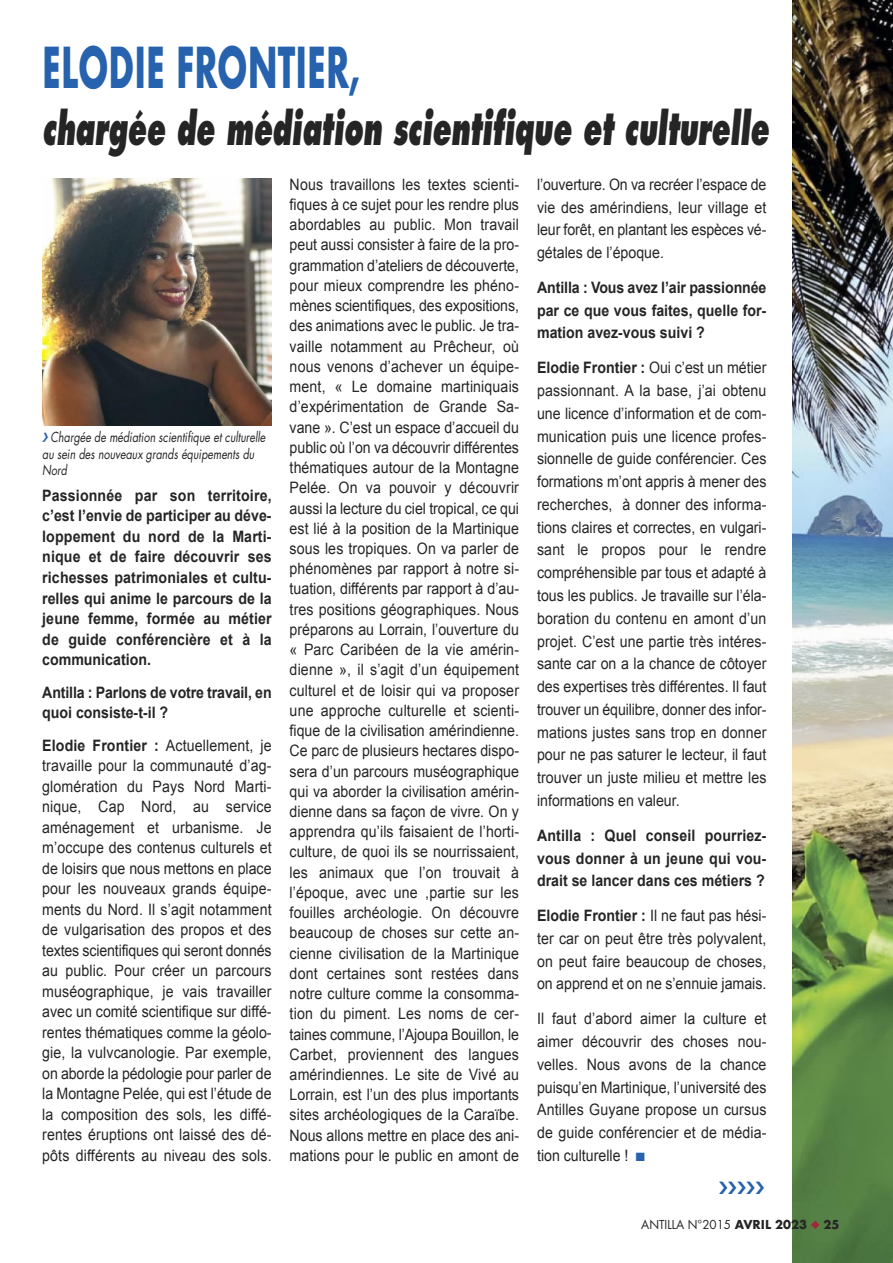
<style>
.page{position:relative;width:893px;height:1263px;background:#fff}
.page>*{position:absolute;margin:0;border:0;box-sizing:border-box;transform-origin:0 0}
.t1{font:700 54.75px "Futura";color:#2662ad;scale:.6 1}
.t2{font:italic 800 44.85px "Futura Std";color:#262526;scale:.6 1}
.t3{font:15.75px/20.2px "Arial";letter-spacing:.005em;color:#262526;text-align:justify;scale:.9 1}
.t4{font:700 15.75px/20.5px "Arial";color:#262526;text-align:justify;scale:.9 1}
.t5{font:italic 13.5px/16.6px "Futura Std";color:#262526;scale:.79 1}
.t6{font:12px "Futura Std";color:#262526}
.s1{font-weight:700}
.s2{color:#2662ad}
.s3{font-family:"Futura";font-weight:700}
.s4{color:#a32739}
</style>
<div class="page">
<img style="left:793px;top:0;width:100px;height:1263px">
<img style="left:42px;top:178px;width:230px;height:248px">
<h1 class="t1" style="left:42px;top:31px;width:532px">ELODIE FRONTIER,</h1>
<h2 class="t2" style="left:42px;top:107px;width:1212px">chargée de médiation scientifique et culturelle</h2>
<p class="t5" style="left:42px;top:429px;width:284px;text-indent:8px">Chargée de médiation scientifique et culturelle au sein des nouveaux grands équipements du<br>Nord</p>
<p class="t4" style="left:42px;top:485px;width:256px">Passionnée par son territoire, c’est l’envie de participer au déve&shy;loppement du nord de la Marti&shy;nique et de faire découvrir ses richesses patrimoniales et cultu&shy;relles qui anime le parcours de la jeune femme, formée au métier de guide conférencière et à la communication.</p>
<p class="t4" style="left:42px;top:682px;width:256px">Antilla : Parlons de votre travail, en quoi consiste-t-il ?</p>
<p class="t3" style="left:42px;top:735px;width:256px"><span class="s1">Elodie Frontier :</span> Actuellement, je travaille pour la communauté d’ag&shy;glomération du Pays Nord Marti&shy;nique, Cap Nord, au service aménagement et urbanisme. Je m’occupe des contenus culturels et de loisirs que nous mettons en place pour les nouveaux grands équipe&shy;ments du Nord. Il s’agit notamment de vulgarisation des propos et des textes scientifiques qui seront donnés au public. Pour créer un parcours muséographique, je vais travailler avec un comité scientifique sur diffé&shy;rentes thématiques comme la géolo&shy;gie, la vulvcanologie. Par exemple, on aborde la pédologie pour parler de la Montagne Pelée, qui est l’étude de la composition des sols, les diffé&shy;rentes éruptions ont laissé des dé&shy;pôts différents au niveau des sols.</p>
<p class="t3" style="left:290px;top:174px;width:256px">Nous travaillons les textes scienti&shy;fiques à ce sujet pour les rendre plus abordables au public. Mon travail peut aussi consister à faire de la pro&shy;grammation d’ateliers de découverte, pour mieux comprendre les phéno&shy;mènes scientifiques, des expositions, des animations avec le public. Je tra&shy;vaille notamment au Prêcheur, où nous venons d’achever un équipe&shy;ment, « Le domaine martiniquais d’expérimentation de Grande Sa&shy;vane ». C’est un espace d’accueil du public où l’on va découvrir différentes thématiques autour de la Montagne Pelée. On va pouvoir y découvrir aussi la lecture du ciel tropical, ce qui est lié à la position de la Martinique sous les tropiques. On va parler de phénomènes par rapport à notre si&shy;tuation, différents par rapport à d’au&shy;tres positions géographiques. Nous préparons au Lorrain, l’ouverture du « Parc Caribéen de la vie amérin&shy;dienne », il s’agit d’un équipement culturel et de loisir qui va proposer une approche culturelle et scienti&shy;fique de la civilisation amérindienne.<br>Ce parc de plusieurs hectares dispo&shy;sera d’un parcours muséographique qui va aborder la civilisation amérin&shy;dienne dans sa façon de vivre. On y apprendra qu’ils faisaient de l’horti&shy;culture, de quoi ils se nourrissaient, les animaux que l’on trouvait à l’époque, avec une ,partie sur les fouilles archéologie. On découvre beaucoup de choses sur cette an&shy;cienne civilisation de la Martinique dont certaines sont restées dans notre culture comme la consomma&shy;tion du piment. Les noms de cer&shy;taines commune, l’Ajoupa Bouillon, le Carbet, proviennent des langues amérindiennes. Le site de Vivé au Lorrain, est l’un des plus importants sites archéologiques de la Caraïbe.<br>Nous allons mettre en place des ani&shy;mations pour le public en amont de</p>
<p class="t3" style="left:537px;top:173px;width:256px;line-height:22.8px">l’ouverture. On va recréer l’espace de vie des amérindiens, leur village et leur forêt, en plantant les espèces vé&shy;gétales de l’époque.</p>
<p class="t4" style="left:537px;top:276px;width:256px;line-height:22.8px">Antilla : Vous avez l’air passionnée par ce que vous faites, quelle for&shy;mation avez-vous suivi ?</p>
<p class="t3" style="left:537px;top:356px;width:256px;line-height:22.8px"><span class="s1">Elodie Frontier :</span> Oui c’est un métier passionnant. A la base, j’ai obtenu une licence d’information et de com&shy;munication puis une licence profes&shy;sionnelle de guide conférencier. Ces formations m’ont appris à mener des recherches, à donner des informa&shy;tions claires et correctes, en vulgari&shy;sant le propos pour le rendre compréhensible par tous et adapté à tous les publics. Je travaille sur l’éla&shy;boration du contenu en amont d’un projet. C’est une partie très intéres&shy;sante car on a la chance de côtoyer des expertises très différentes. Il faut trouver un équilibre, donner des infor&shy;mations justes sans trop en donner pour ne pas saturer le lecteur, il faut trouver un juste milieu et mettre les informations en valeur.</p>
<p class="t4" style="left:537px;top:824px;width:256px;line-height:22.8px">Antilla : Quel conseil pourriez&shy;vous donner à un jeune qui vou&shy;drait se lancer dans ces métiers ?</p>
<p class="t3" style="left:537px;top:904px;width:256px;line-height:22.8px"><span class="s1">Elodie Frontier :</span> Il ne faut pas hési&shy;ter car on peut être très polyvalent, on peut faire beaucoup de choses, on apprend et on ne s’ennuie jamais.</p>
<p class="t3" style="left:537px;top:1007px;width:256px;line-height:22.8px">Il faut d’abord aimer la culture et aimer découvrir des choses nou&shy;velles. Nous avons de la chance puisqu’en Martinique, l’université des Antilles Guyane propose un cursus de guide conférencier et de média&shy;tion culturelle ! <span class="s2">■</span></p>
<p class="t6" style="left:641px;top:1219px;width:200px">ANTILLA N°2015 <span class="s3">AVRIL 2023</span> <span class="s4">◆</span> <span class="s3">25</span></p>
</div>
